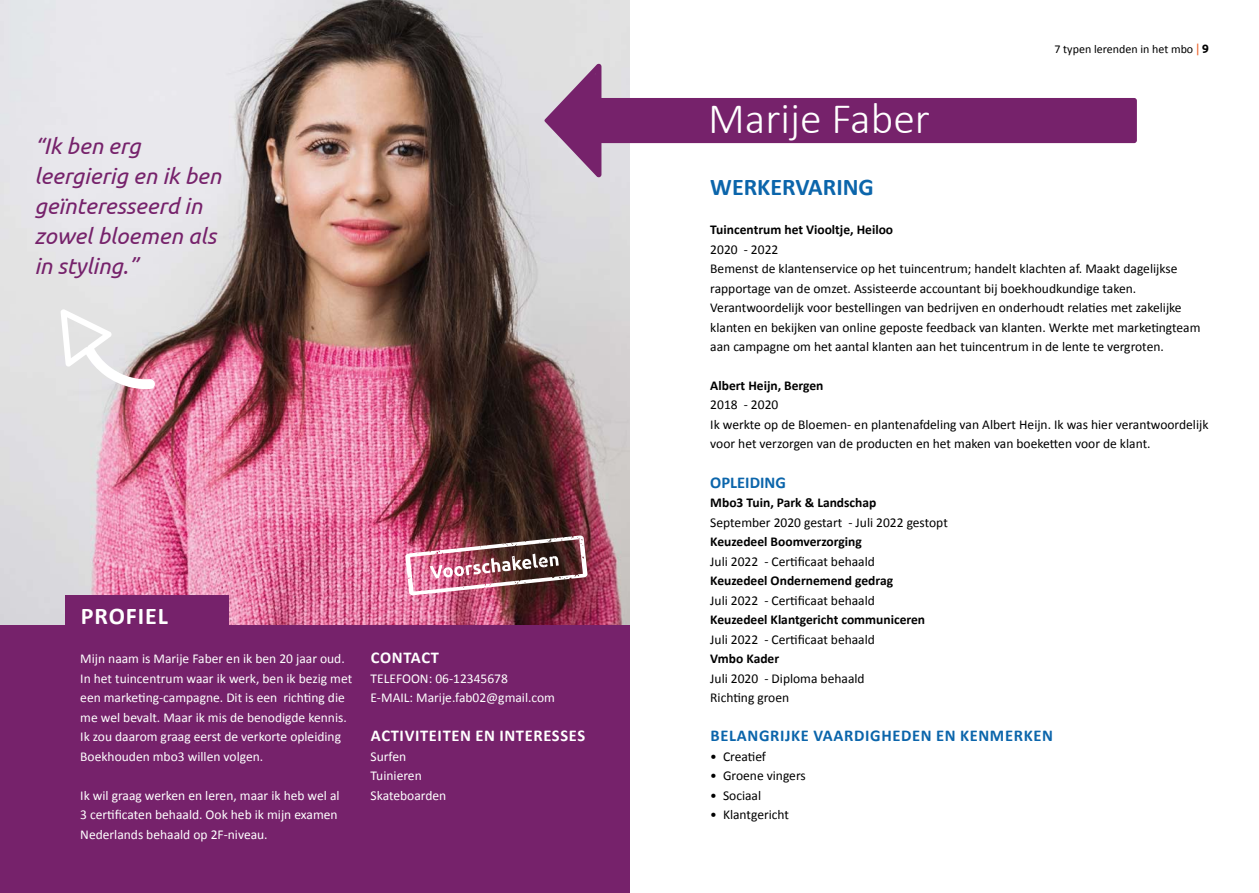
<style>
.page{position:relative;width:1259px;height:893px;background:#fff}
.page>*{position:absolute;margin:0;border:0;box-sizing:border-box;transform-origin:0 0}
.t1{font:300 43.5px "Calibri";color:#fff}
.t2{font:700 24px "Calibri";color:#0b65ab}
.t3{font:700 24px "Calibri";letter-spacing:.04em;color:#fff}
.t4{font:italic 22.5px/30px "Ubuntu";color:#76226b}
.t5{font:700 16.5px "Calibri";letter-spacing:.04em;color:#0b65ab}
.t6{font:700 16.5px "Calibri";letter-spacing:.04em;color:#fff}
.t7{font:700 16.5px "Calibri";color:#0b65ab}
.t8{font:13.5px/19.5px "Calibri";color:#000}
.t9{font:13.5px/19.5px "Calibri";color:#fff}
.t10{font:700 13.5px "Calibri";color:#000}
.t11{font:12px "Calibri";color:#000}
.s1{font-family:"Ubuntu";color:#eb6129}
.s2{font-family:"Ubuntu";font-weight:700}
</style>
<div class="page">
<div style="left:0;top:624px;width:629px;height:269px;background:#76226b"></div>
<img style="left:0;top:0;width:629px;height:624px">
<svg style="left:61px;top:309px;width:95px;height:80px"></svg>
<div style="left:65px;top:595px;width:164px;height:42px;background:#76226b"></div>
<svg style="left:544px;top:64px;width:593px;height:113px"></svg>
<img style="left:405px;top:535px;width:182px;height:60px">
<h3 class="t4" style="left:34px;top:131px;width:188px">“Ik ben erg leergierig en ik ben geïnteresseerd in zowel bloemen als in styling.”</h3>
<h2 class="t3" style="left:81px;top:599px;width:89px">PROFIEL</h2>
<p class="t9" style="left:80px;top:648px;width:273px">Mijn naam is Marije Faber en ik ben 20 jaar oud.<br>In het tuincentrum waar ik werk, ben ik bezig met een marketing-campagne. Dit is een richting die me wel bevalt. Maar ik mis de benodigde kennis.<br>Ik zou daarom graag eerst de verkorte opleiding Boekhouden mbo3 willen volgen.</p>
<p class="t9" style="left:80px;top:785px;width:261px">Ik wil graag werken en leren, maar ik heb wel al<br>3 certificaten behaald. Ook heb ik mijn examen<br>Nederlands behaald op 2F-niveau.</p>
<p class="t6" style="left:371px;top:646px;width:70px">CONTACT</p>
<p class="t9" style="left:370px;top:668px;width:186px">TELEFOON: 06-12345678<br>E-MAIL: Marije.fab02@gmail.com</p>
<p class="t6" style="left:371px;top:724px;width:216px">ACTIVITEITEN EN INTERESSES</p>
<p class="t9" style="left:370px;top:746px;width:77px">Surfen<br>Tuinieren<br>Skateboarden</p>
<p class="t11" style="left:1054px;top:41px;width:156px">7 typen lerenden in het mbo <span class="s1">|</span> <span class="s2">9</span></p>
<h1 class="t1" style="left:708px;top:91px;width:223px">Marije Faber</h1>
<h2 class="t2" style="left:710px;top:170px;width:165px">WERKERVARING</h2>
<p class="t10" style="left:710px;top:220px;width:184px">Tuincentrum het Viooltje, Heiloo</p>
<p class="t8" style="left:710px;top:239px;width:492px">2020 - 2022<br>Bemenst de klantenservice op het tuincentrum; handelt klachten af. Maakt dagelijkse rapportage van de omzet. Assisteerde accountant bij boekhoudkundige taken.<br>Verantwoordelijk voor bestellingen van bedrijven en onderhoudt relaties met zakelijke klanten en bekijken van online geposte feedback van klanten. Werkte met marketingteam aan campagne om het aantal klanten aan het tuincentrum in de lente te vergroten.</p>
<p class="t10" style="left:710px;top:376px;width:115px">Albert Heijn, Bergen</p>
<p class="t8" style="left:710px;top:395px;width:500px">2018 - 2020<br>Ik werkte op de Bloemen- en plantenafdeling van Albert Heijn. Ik was hier verantwoordelijk voor het verzorgen van de producten en het maken van boeketten voor de klant.</p>
<p class="t7" style="left:710px;top:470px;width:77px">OPLEIDING</p>
<p class="t10" style="left:710px;top:493px;width:168px">Mbo3 Tuin, Park &amp; Landschap</p>
<p class="t8" style="left:710px;top:512px;width:239px">September 2020 gestart - Juli 2022 gestopt</p>
<p class="t10" style="left:710px;top:532px;width:153px">Keuzedeel Boomverzorging</p>
<p class="t8" style="left:710px;top:551px;width:166px">Juli 2022 - Certificaat behaald</p>
<p class="t10" style="left:710px;top:571px;width:184px">Keuzedeel Ondernemend gedrag</p>
<p class="t8" style="left:710px;top:590px;width:166px">Juli 2022 - Certificaat behaald</p>
<p class="t10" style="left:710px;top:610px;width:216px">Keuzedeel Klantgericht communiceren</p>
<p class="t8" style="left:710px;top:629px;width:166px">Juli 2022 - Certificaat behaald</p>
<p class="t10" style="left:710px;top:649px;width:70px">Vmbo Kader</p>
<p class="t8" style="left:710px;top:668px;width:156px">Juli 2020 - Diploma behaald<br>Richting groen</p>
<p class="t5" style="left:710px;top:724px;width:344px">BELANGRIJKE VAARDIGHEDEN EN KENMERKEN</p>
<p class="t8" style="left:710px;top:746px;width:57px">• Creatief</p>
<p class="t8" style="left:710px;top:765px;width:97px">• Groene vingers</p>
<p class="t8" style="left:710px;top:785px;width:52px">• Sociaal</p>
<p class="t8" style="left:710px;top:804px;width:80px">• Klantgericht</p>
</div>
